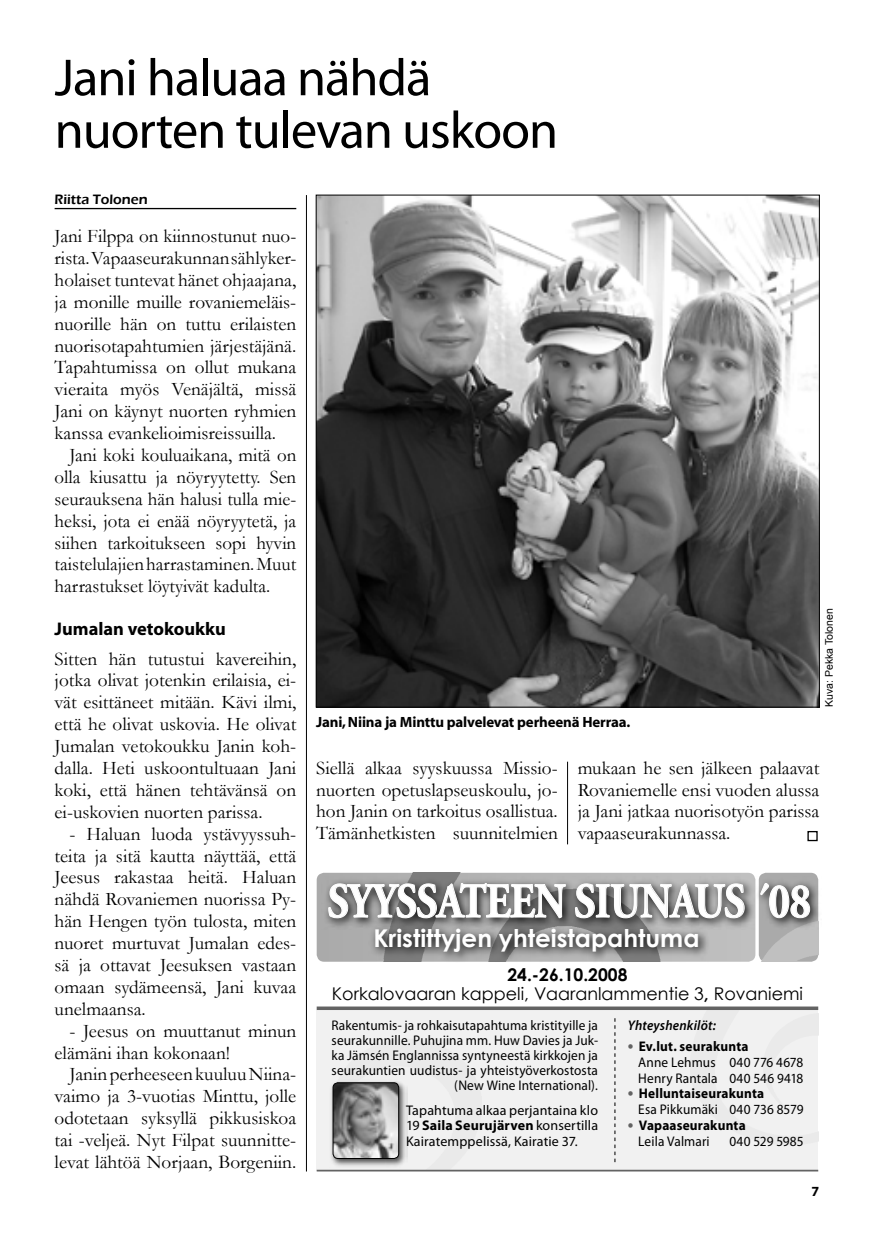
<style>
.page{position:relative;width:874px;height:1241px;background:#fff}
.page>*{position:absolute;margin:0;border:0;box-sizing:border-box;transform-origin:0 0}
.Pääotsikko{font:52.5px/52.5px "Myriad";letter-spacing:-.02em;color:#000}
.t1{font:700 49px "Adobe Garamond Pro";letter-spacing:-.015em;color:#fff;scale:.85 1}
.t2{font:700 24.5px "Century Gothic";color:#fff}
.Leipis{font:19.25px/21.9px "Garamond";color:#000;text-align:justify}
.Väliotsikko{font:700 18.38px "Myriad";color:#000}
.Normaali{font:17.5px "Century Gothic";color:#000}
.Normaali-2{font:700 17.5px "Century Gothic";color:#000}
.Kuvateksti{font:700 14.88px "Myriad";letter-spacing:-.01em;color:#000}
.Normaali-3{font:14px/14.9px "Myriad Pro";letter-spacing:.01em;color:#000;text-align:justify;scale:.95 1}
.Normaali-4{font:14px/15.4px "Myriad Pro";letter-spacing:.01em;color:#000;text-align:justify}
.Normaali-5{font:700 14px "Myriad Pro";letter-spacing:.015em;color:#000;scale:.95 1}
.Normaali-6{font:italic 600 14px "Myriad Pro";letter-spacing:.01em;color:#000;scale:.95 1}
.Kirjoittaja{font:600 14px "Eras ITC";color:#000}
.t3{font:700 14px "Myriad";color:#000}
.Kuvaaja{font:10.5px "Arial";color:#000}
.s1{font-weight:700}
.s2{font-size:17.5px;color:#636363}
</style>
<div class="page">
<div style="left:807px;top:830px;width:10px;height:11px;border:1px solid #000"></div>
<div style="left:316px;top:1009px;width:501px;height:161px;background:#f1f1f1"></div>
<hr style="left:316px;top:1006px;width:501px;height:3px;background:#636363">
<svg style="left:614px;top:1018px;width:1px;height:143px"></svg>
<div style="left:329px;top:1078px;width:78px;height:89px;background:#000;opacity:.69"></div>
<svg style="left:332px;top:1082px;width:67px;height:76px;background:#8d8d8d"></svg>
<svg style="left:316px;top:872px;width:501px;height:89px;background:#959595"></svg>
<svg style="left:368px;top:922px;width:341px;height:40px;background:#808080"></svg>
<hr style="left:316px;top:1169px;width:501px;height:2px;background:#636363">
<hr style="left:55px;top:208px;width:241px;height:1px;background:#000">
<img style="left:318px;top:197px;width:499px;height:508px">
<hr style="left:306px;top:195px;width:1px;height:976px;background:#000">
<hr style="left:567px;top:761px;width:1px;height:83px;background:#000">
<p class="Pääotsikko" style="left:55px;top:54px;width:505px">Jani haluaa nähdä nuorten tulevan uskoon</p>
<p class="Kirjoittaja" style="left:55px;top:192px;width:95px">Riitta Tolonen</p>
<p class="Leipis" style="left:55px;top:224px;width:243px">Jani Filppa on kiinnostunut nuo&shy;rista. Vapaaseurakunnan sählyker&shy;holaiset tuntevat hänet ohjaajana, ja monille muille rovaniemeläis&shy;nuorille hän on tuttu erilaisten nuorisotapahtumien järjestäjänä.<br>Tapahtumissa on ollut mukana vieraita myös Venäjältä, missä Jani on käynyt nuorten ryhmien kanssa evankelioimisreissuilla.</p>
<p class="Leipis" style="left:55px;top:443px;width:243px;text-indent:15px">Jani koki kouluaikana, mitä on olla kiusattu ja nöyryytetty. Sen seurauksena hän halusi tulla mie&shy;heksi, jota ei enää nöyryytetä, ja siihen tarkoitukseen sopi hyvin taistelulajien harrastaminen. Muut harrastukset löytyivät kadulta.</p>
<p class="Väliotsikko" style="left:55px;top:619px;width:172px">Jumalan vetokoukku</p>
<p class="Leipis" style="left:55px;top:647px;width:243px">Sitten hän tutustui kavereihin, jotka olivat jotenkin erilaisia, ei&shy;vät esittäneet mitään. Kävi ilmi, että he olivat uskovia. He olivat Jumalan vetokoukku Janin koh&shy;dalla. Heti uskoontultuaan Jani koki, että hänen tehtävänsä on ei-uskovien nuorten parissa.</p>
<p class="Leipis" style="left:55px;top:822px;width:243px;text-indent:15px">- Haluan luoda ystävyyssuh&shy;teita ja sitä kautta näyttää, että Jeesus rakastaa heitä. Haluan nähdä Rovaniemen nuorissa Py&shy;hän Hengen työn tulosta, miten nuoret murtuvat Jumalan edes&shy;sä ja ottavat Jeesuksen vastaan omaan sydämeensä, Jani kuvaa unelmaansa.</p>
<p class="Leipis" style="left:55px;top:1019px;width:243px;text-indent:15px">- Jeesus on muuttanut minun elämäni ihan kokonaan!</p>
<p class="Leipis" style="left:55px;top:1062px;width:243px;text-indent:15px">Janin perheeseen kuuluu Niina&shy;vaimo ja 3-vuotias Minttu, jolle odotetaan syksyllä pikkusiskoa tai -veljeä. Nyt Filpat suunnitte&shy;levat lähtöä Norjaan, Borgeniin.</p>
<p class="Kuvateksti" style="left:316px;top:714px;width:315px">Jani, Niina ja Minttu palvelevat perheenä Herraa.</p>
<p class="Kuvaaja" style="left:821px;top:706px;width:100px;rotate:-90deg">Kuva: Pekka Tolonen</p>
<p class="Leipis" style="left:316px;top:756px;width:243px">Siellä alkaa syyskuussa Missio&shy;nuorten opetuslapseuskoulu, jo&shy;hon Janin on tarkoitus osallistua.<br>Tämänhetkisten suunnitelmien</p>
<p class="Leipis" style="left:577px;top:756px;width:243px">mukaan he sen jälkeen palaavat Rovaniemelle ensi vuoden alussa ja Jani jatkaa nuorisotyön parissa vapaaseurakunnassa.</p>
<p class="t1" style="left:327px;top:872px;width:569px">SYYSSATEEN SIUNAUS ´08</p>
<p class="t2" style="left:373px;top:922px;width:327px">Kristittyjen yhteistapahtuma</p>
<p class="Normaali-2" style="left:507px;top:963px;width:122px">24.-26.10.2008</p>
<p class="Normaali" style="left:332px;top:982px;width:472px">Korkalovaaran kappeli, Vaaranlammentie 3<span class="s1">,</span> Rovaniemi</p>
<p class="Normaali-3" style="left:331px;top:1017px;width:282px">Rakentumis- ja rohkaisutapahtuma kristityille ja seurakunnille. Puhujina mm. Huw Davies ja Juk&shy;ka Jämsén Englannissa syntyneestä kirkkojen ja seurakuntien uudistus- ja yhteistyöverkostosta</p>
<p class="Normaali-3" style="left:454px;top:1078px;width:153px">(New Wine International).</p>
<p class="Normaali-4" style="left:406px;top:1102px;width:193px">Tapahtuma alkaa perjantaina klo 19 <span class="s1">Saila Seurujärven</span> konsertilla Kairatemppelissä, Kairatie 37.</p>
<p class="Normaali-6" style="left:627px;top:1017px;width:94px">Yhteyshenkilöt:</p>
<p class="Normaali-5" style="left:627px;top:1038px;width:129px"><span class="s2">•</span> Ev.lut. seurakunta</p>
<p class="Normaali-3" style="left:638px;top:1054px;width:175px">Anne Lehmus 040 776 4678</p>
<p class="Normaali-3" style="left:638px;top:1070px;width:175px">Henry Rantala 040 546 9418</p>
<p class="Normaali-5" style="left:627px;top:1085px;width:145px"><span class="s2">•</span> Helluntaiseurakunta</p>
<p class="Normaali-3" style="left:638px;top:1101px;width:175px">Esa Pikkumäki 040 736 8579</p>
<p class="Normaali-5" style="left:627px;top:1116px;width:126px"><span class="s2">•</span> Vapaaseurakunta</p>
<p class="Normaali-3" style="left:638px;top:1133px;width:76px">Leila Valmari</p>
<p class="Normaali-3" style="left:729px;top:1133px;width:80px">040 529 5985</p>
<p class="t3" style="left:811px;top:1183px;width:9px">7</p>
</div>
